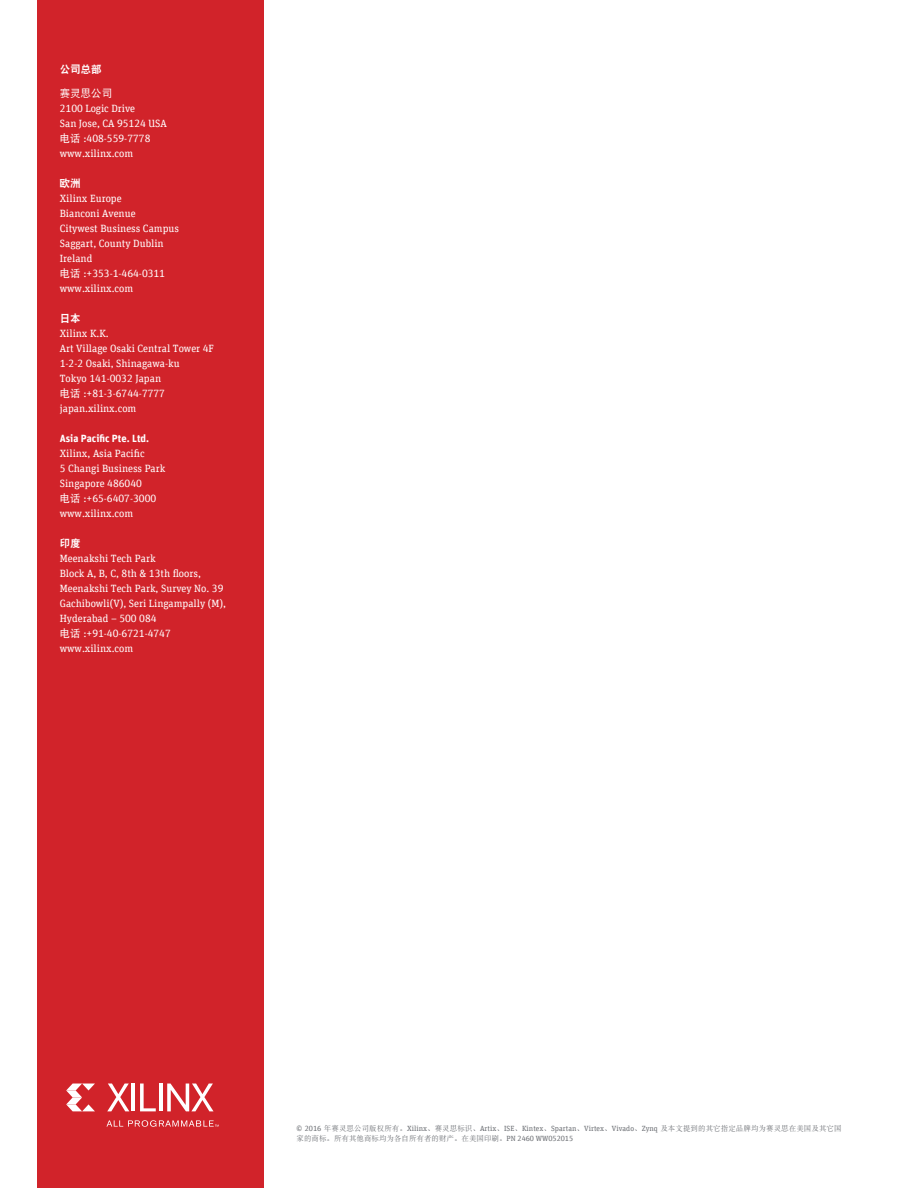
<style>
.page{position:relative;width:918px;height:1188px;background:#fff}
.page>*{position:absolute;margin:0;border:0;box-sizing:border-box;transform-origin:0 0}
.附文{font:10.5px "Unit Slab Offc Pro";color:#fff}
.附标题1{font:700 10.5px "Unit Offc Pro";color:#fff}
.附标题1-2{font:10.5px "DFP Hei W9";color:#fff}
.附文-2{font:10.5px "DFP Hei W5";color:#fff}
.正文{font:7.5px/10.5px "DF Song W5";color:#6a6d72}
.s1{font-family:"DFP Hei W5"}
.s2{font-family:"Unit Slab Offc Pro"}
</style>
<div class="page">
<div style="left:37px;top:0;width:226px;height:1188px;background:#d1232a"></div>
<svg style="left:66px;top:1084px;width:29px;height:27px"></svg>
<svg style="left:107px;top:1084px;width:22px;height:27px"></svg>
<hr style="left:132px;top:1084px;width:3px;height:27px;background:#fff">
<svg style="left:140px;top:1084px;width:16px;height:27px"></svg>
<hr style="left:159px;top:1084px;width:3px;height:27px;background:#fff">
<svg style="left:167px;top:1084px;width:47px;height:27px"></svg>
<svg style="left:106px;top:1120px;width:113px;height:7px"></svg>
<p class="附标题1-2" style="left:60px;top:64px;width:44px">公司总部</p>
<p class="附文-2" style="left:60px;top:88px;width:54px">赛灵思公司</p>
<p class="附文" style="left:60px;top:101px;width:77px">2100 Logic Drive</p>
<p class="附文" style="left:60px;top:116px;width:109px">San Jose, CA 95124 USA</p>
<p class="附文" style="left:60px;top:131px;width:92px"><span class="s1">电话</span> :408-559-7778</p>
<p class="附文" style="left:60px;top:146px;width:75px">www.xilinx.com</p>
<p class="附标题1-2" style="left:60px;top:178px;width:22px">欧洲</p>
<p class="附文" style="left:60px;top:191px;width:63px">Xilinx Europe</p>
<p class="附文" style="left:60px;top:206px;width:77px">Bianconi Avenue</p>
<p class="附文" style="left:60px;top:221px;width:121px">Citywest Business Campus</p>
<p class="附文" style="left:60px;top:236px;width:105px">Saggart, County Dublin</p>
<p class="附文" style="left:60px;top:251px;width:34px">Ireland</p>
<p class="附文" style="left:60px;top:266px;width:107px"><span class="s1">电话</span> :+353-1-464-0311</p>
<p class="附文" style="left:60px;top:281px;width:75px">www.xilinx.com</p>
<p class="附标题1-2" style="left:60px;top:313px;width:22px">日本</p>
<p class="附文" style="left:60px;top:326px;width:50px">Xilinx K.K.</p>
<p class="附文" style="left:60px;top:341px;width:156px">Art Village Osaki Central Tower 4F</p>
<p class="附文" style="left:60px;top:356px;width:122px">1-2-2 Osaki, Shinagawa-ku</p>
<p class="附文" style="left:60px;top:371px;width:103px">Tokyo 141-0032 Japan</p>
<p class="附文" style="left:60px;top:386px;width:107px"><span class="s1">电话</span> :+81-3-6744-7777</p>
<p class="附文" style="left:60px;top:401px;width:78px">japan.xilinx.com</p>
<p class="附标题1" style="left:60px;top:430px;width:91px">Asia Pacific Pte. Ltd.</p>
<p class="附文" style="left:60px;top:446px;width:86px">Xilinx, Asia Pacific</p>
<p class="附文" style="left:60px;top:461px;width:107px">5 Changi Business Park</p>
<p class="附文" style="left:60px;top:476px;width:84px">Singapore 486040</p>
<p class="附文" style="left:60px;top:491px;width:98px"><span class="s1">电话</span> :+65-6407-3000</p>
<p class="附文" style="left:60px;top:506px;width:75px">www.xilinx.com</p>
<p class="附标题1-2" style="left:60px;top:538px;width:22px">印度</p>
<p class="附文" style="left:60px;top:551px;width:97px">Meenakshi Tech Park</p>
<p class="附文" style="left:60px;top:566px;width:143px">Block A, B, C, 8th &amp; 13th floors,</p>
<p class="附文" style="left:60px;top:581px;width:165px">Meenakshi Tech Park, Survey No. 39</p>
<p class="附文" style="left:60px;top:596px;width:168px">Gachibowli(V), Seri Lingampally (M),</p>
<p class="附文" style="left:60px;top:611px;width:98px">Hyderabad – 500 084</p>
<p class="附文" style="left:60px;top:626px;width:113px"><span class="s1">电话</span> :+91-40-6721-4747</p>
<p class="附文" style="left:60px;top:641px;width:75px">www.xilinx.com</p>
<p class="正文" style="left:297px;top:1123px;width:547px"><span class="s2">© 2016</span> 年赛灵思公司版权所有。<span class="s2">Xilinx</span>、赛灵思标识、<span class="s2">Artix</span>、<span class="s2">ISE</span>、<span class="s2">Kintex</span>、<span class="s2">Spartan</span>、<span class="s2">Virtex</span>、<span class="s2">Vivado</span>、<span class="s2">Zynq</span> 及本文提到的其它指定品牌均为赛灵思在美国及其它国家的商标。所有其他商标均为各自所有者的财产。在美国印刷。<span class="s2">PN 2460 WW052015</span></p>
</div>
